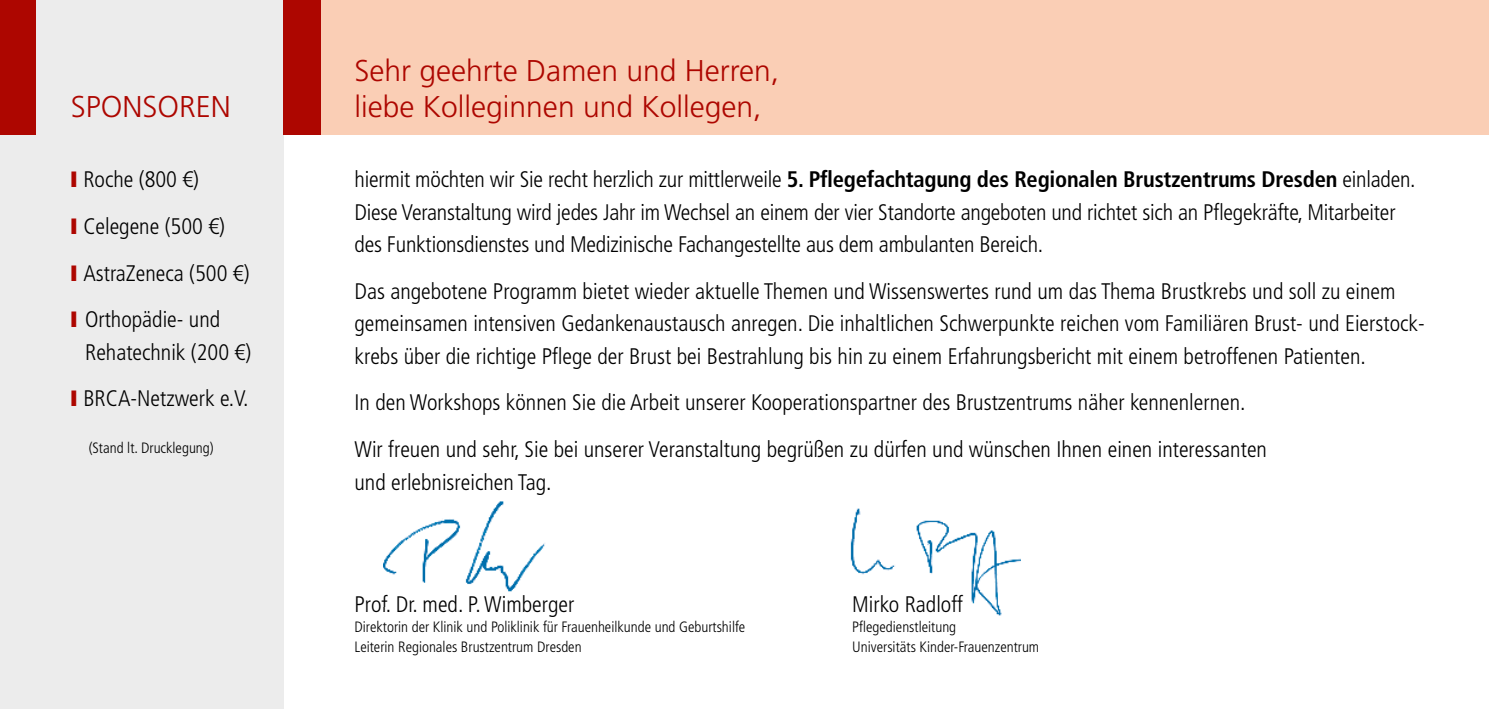
<style>
.page{position:relative;width:1489px;height:709px;background:#fff}
.page>*{position:absolute;margin:0;border:0;box-sizing:border-box;transform-origin:0 0}
.t1{font:300 30px/36.2px "Frutiger LT";color:#ad0600}
.t2{font:300 condensed 22.5px/46.8px "Frutiger LT";color:#000}
.t3{font:300 condensed 15px "Frutiger LT";color:#000}
.s1{color:#ad0600}
.s2{font-weight:700}
</style>
<div class="page">
<div style="left:0;top:0;width:283px;height:709px;background:#ececec"></div>
<div style="left:283px;top:0;width:1205px;height:135px;background:#faceb5"></div>
<hr style="left:1488px;top:0;width:1px;height:135px;background:#ad0600">
<div style="left:0;top:0;width:35px;height:135px;background:#ad0600"></div>
<div style="left:283px;top:0;width:38px;height:135px;background:#ad0600"></div>
<img style="left:383px;top:501px;width:162px;height:91px">
<img style="left:850px;top:508px;width:170px;height:108px">
<h1 class="t1" style="left:71px;top:89px;width:162px">SPONSOREN</h1>
<p class="t2" style="left:71px;top:156px;width:180px"><span class="s1">❙</span> Roche (800 €)<br><span class="s1">❙</span> Celegene (500 €)<br><span class="s1">❙</span> AstraZeneca (500 €) <span class="s1">❙</span> Orthopädie- und</p>
<p class="t2" style="left:71px;top:329px;width:182px;text-align:right">Rehatechnik (200 €)<br><span class="s1">❙</span> BRCA-Netzwerk e.V.</p>
<p class="t3" style="left:89px;top:439px;width:126px">(Stand lt. Drucklegung)</p>
<h1 class="t1" style="left:354px;top:53px;width:426px">Sehr geehrte Damen und Herren, liebe Kolleginnen und Kollegen,</h1>
<p class="t2" style="left:354px;top:163px;width:1062px;line-height:32.5px">hiermit möchten wir Sie recht herzlich zur mittlerweile <span class="s2">5. Pflegefachtagung des Regionalen Brustzentrums Dresden</span> einladen.<br>Diese Veranstaltung wird jedes Jahr im Wechsel an einem der vier Standorte angeboten und richtet sich an Pflegekräfte, Mitarbeiter des Funktionsdienstes und Medizinische Fachangestellte aus dem ambulanten Bereich.</p>
<p class="t2" style="left:354px;top:275px;width:1071px;line-height:32.5px">Das angebotene Programm bietet wieder aktuelle Themen und Wissenswertes rund um das Thema Brustkrebs und soll zu einem gemeinsamen intensiven Gedankenaustausch anregen. Die inhaltlichen Schwerpunkte reichen vom Familiären Brust- und Eierstock&shy;krebs über die richtige Pflege der Brust bei Bestrahlung bis hin zu einem Erfahrungsbericht mit einem betroffenen Patienten.</p>
<p class="t2" style="left:354px;top:379px;width:914px">In den Workshops können Sie die Arbeit unserer Kooperationspartner des Brustzentrums näher kennenlernen.<br>Wir freuen und sehr, Sie bei unserer Veranstaltung begrüßen zu dürfen und wünschen Ihnen einen interessanten</p>
<p class="t2" style="left:354px;top:459px;width:199px">und erlebnisreichen Tag.</p>
<p class="t2" style="left:354px;top:581px;width:221px">Prof. Dr. med. P. Wimberger</p>
<p class="t2" style="left:852px;top:581px;width:112px">Mirko Radloff</p>
<p class="t3" style="left:354px;top:618px;width:392px">Direktorin der Klinik und Poliklinik für Frauenheilkunde und Geburtshilfe</p>
<p class="t3" style="left:852px;top:618px;width:105px">Pflegedienstleitung</p>
<p class="t3" style="left:354px;top:638px;width:228px">Leiterin Regionales Brustzentrum Dresden</p>
<p class="t3" style="left:852px;top:638px;width:188px">Universitäts Kinder-Frauenzentrum</p>
</div>
